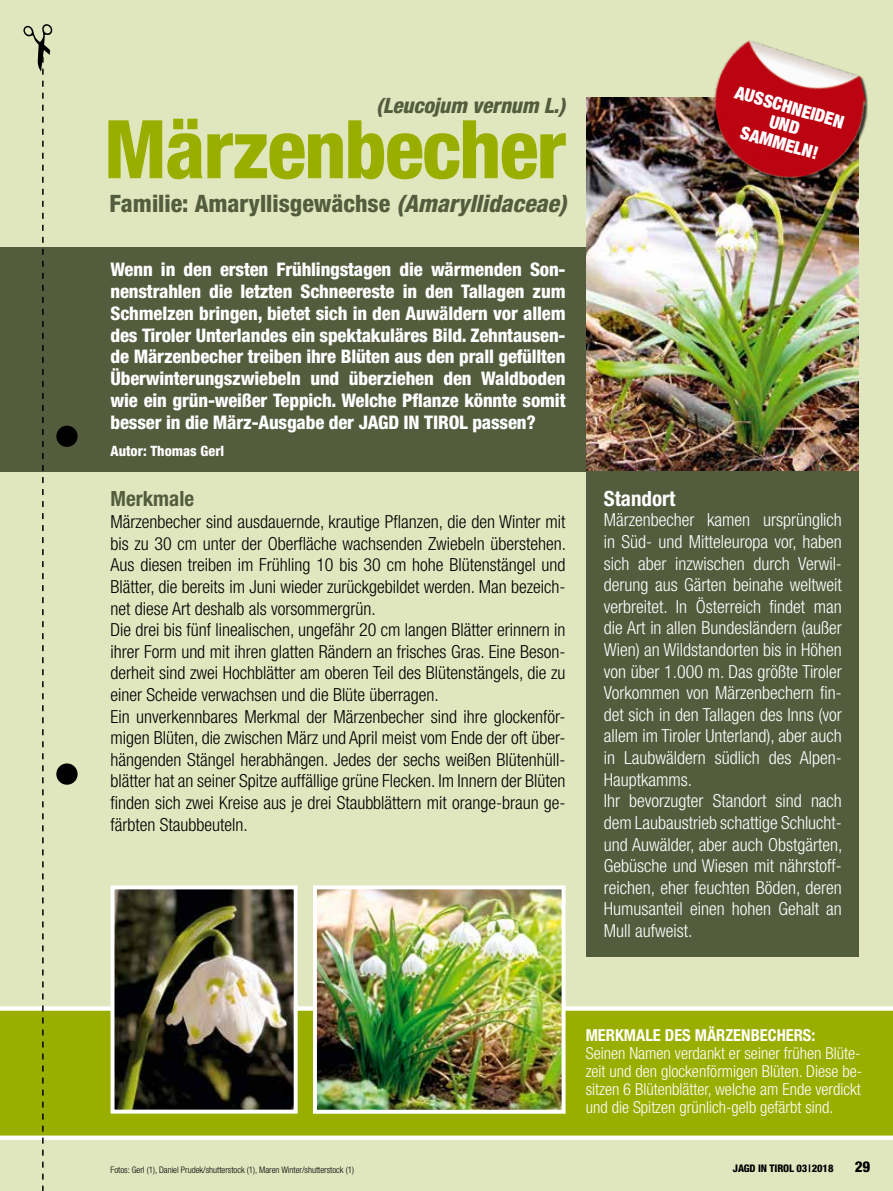
<style>
.page{position:relative;width:893px;height:1191px;background:#e0e6be}
.page>*{position:absolute;margin:0;border:0;box-sizing:border-box;transform-origin:0 0}
.t1{font:800 condensed 81px "Helvetica Neue LT Std";letter-spacing:-.02em;color:#9aae00}
.t2{font:800 condensed 24px "Helvetica Neue LT Std";color:#545c3e}
.t3{font:italic 800 condensed 21.15px "Helvetica Neue LT Std";letter-spacing:-.005em;color:#545c3e}
.t4{font:700 condensed 21px "Helvetica Neue LT Std";color:#fff}
.t5{font:700 condensed 21px "Helvetica Neue LT Std";color:#545c3e}
.t6{font:800 condensed 18.75px/21.8px "Helvetica Neue LT Std";letter-spacing:-.01em;color:#fff;text-align:justify}
.t7{font:300 condensed 18px/21.6px "Helvetica Neue LT Std";color:#000}
.t8{font:300 condensed 18px/21.6px "Helvetica Neue LT Std";color:#fff}
.t9{font:900 condensed 17.85px/18.6px "Helvetica Neue LT Std";color:#fff;text-align:center}
.t10{font:300 condensed 16.5px/18px "Helvetica Neue LT Std";color:#fff}
.t11{font:800 condensed 15px "Helvetica Neue LT Std";color:#000}
.t12{font:800 condensed 14.25px "Helvetica Neue LT Std";color:#fff}
.t13{font:800 condensed 10.5px "Helvetica Neue LT Std";letter-spacing:-.01em;color:#000}
.t14{font:300 condensed 9px "Helvetica Neue LT Std";color:#000}
.s1{font-style:italic}
.s2{font-weight:700}
</style>
<div class="page">
<svg style="left:0;top:1006px;width:893px;height:134px;background:#a3b516"></svg>
<div style="left:0;top:247px;width:629px;height:224px;background:#545c3e"></div>
<div style="left:56px;top:425px;width:22px;height:22px;background:#000;border-radius:50%"></div>
<div style="left:56px;top:763px;width:22px;height:21px;background:#000;border-radius:50%"></div>
<div style="left:587px;top:463px;width:272px;height:494px;background:#545c3e"></div>
<img style="left:587px;top:98px;width:272px;height:372px">
<img style="left:703px;top:40px;width:165px;height:151px">
<img style="left:116px;top:890px;width:177px;height:218px">
<div style="left:111px;top:885px;width:187px;height:228px;border:4px solid #fff"></div>
<img style="left:318px;top:890px;width:243px;height:218px">
<div style="left:313px;top:885px;width:253px;height:228px;border:4px solid #fff"></div>
<svg style="left:23px;top:44px;width:29px;height:1147px"></svg>
<p class="t3" style="left:376px;top:92px;width:191px">(Leucojum vernum L.)</p>
<p class="t1" style="left:104px;top:99px;width:464px">Märzenbecher</p>
<p class="t2" style="left:109px;top:189px;width:459px">Familie: Amaryllisgewächse <span class="s1">(Amaryllidaceae)</span></p>
<p class="t6" style="left:111px;top:258px;width:457px">Wenn in den ersten Frühlingstagen die wärmenden Son&shy;nenstrahlen die letzten Schneereste in den Tallagen zum Schmelzen bringen, bietet sich in den Auwäldern vor allem des Tiroler Unterlandes ein spektakuläres Bild. Zehntausen&shy;de Märzenbecher treiben ihre Blüten aus den prall gefüllten Überwinterungszwiebeln und überziehen den Waldboden wie ein grün-weißer Teppich. Welche Pflanze könnte somit besser in die März-Ausgabe der JAGD IN TIROL passen?</p>
<p class="t12" style="left:111px;top:442px;width:115px">Autor: Thomas Gerl</p>
<p class="t5" style="left:111px;top:486px;width:85px">Merkmale</p>
<p class="t7" style="left:111px;top:511px;width:457px">Märzenbecher sind ausdauernde, krautige Pflanzen, die den Winter mit bis zu 30 cm unter der Oberfläche wachsenden Zwiebeln überstehen.<br>Aus diesen treiben im Frühling 10 bis 30 cm hohe Blütenstängel und Blätter, die bereits im Juni wieder zurückgebildet werden. Man bezeich&shy;net diese Art deshalb als vorsommergrün.<br>Die drei bis fünf linealischen, ungefähr 20 cm langen Blätter erinnern in ihrer Form und mit ihren glatten Rändern an frisches Gras. Eine Beson&shy;derheit sind zwei Hochblätter am oberen Teil des Blütenstängels, die zu einer Scheide verwachsen und die Blüte überragen.<br>Ein unverkennbares Merkmal der Märzenbecher sind ihre glockenför&shy;migen Blüten, die zwischen März und April meist vom Ende der oft über&shy;hängenden Stängel herabhängen. Jedes der sechs weißen Blütenhüll&shy;blätter hat an seiner Spitze auffällige grüne Flecken. Im Innern der Blüten finden sich zwei Kreise aus je drei Staubblättern mit orange-braun ge&shy;färbten Staubbeuteln.</p>
<p class="t9" style="left:738px;top:82px;width:114px;rotate:16deg">AUSSCHNEIDEN<br>UND<br>SAMMELN!</p>
<p class="t4" style="left:604px;top:486px;width:73px">Standort</p>
<p class="t8" style="left:604px;top:509px;width:240px">Märzenbecher kamen ursprünglich in Süd- und Mitteleuropa vor, haben sich aber inzwischen durch Verwil&shy;derung aus Gärten beinahe weltweit verbreitet. In Österreich findet man die Art in allen Bundesländern (außer Wien) an Wildstandorten bis in Höhen von über 1.000 m. Das größte Tiroler Vorkommen von Märzenbechern fin&shy;det sich in den Tallagen des Inns (vor allem im Tiroler Unterland), aber auch in Laubwäldern südlich des Alpen-Hauptkamms.<br>Ihr bevorzugter Standort sind nach dem Laubaustrieb schattige Schlucht&shy;und Auwälder, aber auch Obstgärten, Gebüsche und Wiesen mit nährstoff&shy;reichen, eher feuchten Böden, deren Humusanteil einen hohen Gehalt an Mull aufweist.</p>
<p class="t10" style="left:586px;top:1026px;width:278px"><span class="s2">MERKMALE DES MÄRZENBECHERS:<br></span>Seinen Namen verdankt er seiner frühen Blüte&shy;zeit und den glockenförmigen Blüten. Diese be&shy;sitzen 6 Blütenblätter, welche am Ende verdickt und die Spitzen grünlich-gelb gefärbt sind.</p>
<p class="t14" style="left:111px;top:1164px;width:245px">Fotos: Gerl (1), Daniel Prudek/shutterstock (1), Maren Winter/shutterstock (1)</p>
<p class="t13" style="left:733px;top:1162px;width:102px">JAGD IN TIROL 03|2018</p>
<p class="t11" style="left:855px;top:1157px;width:17px">29</p>
</div>
